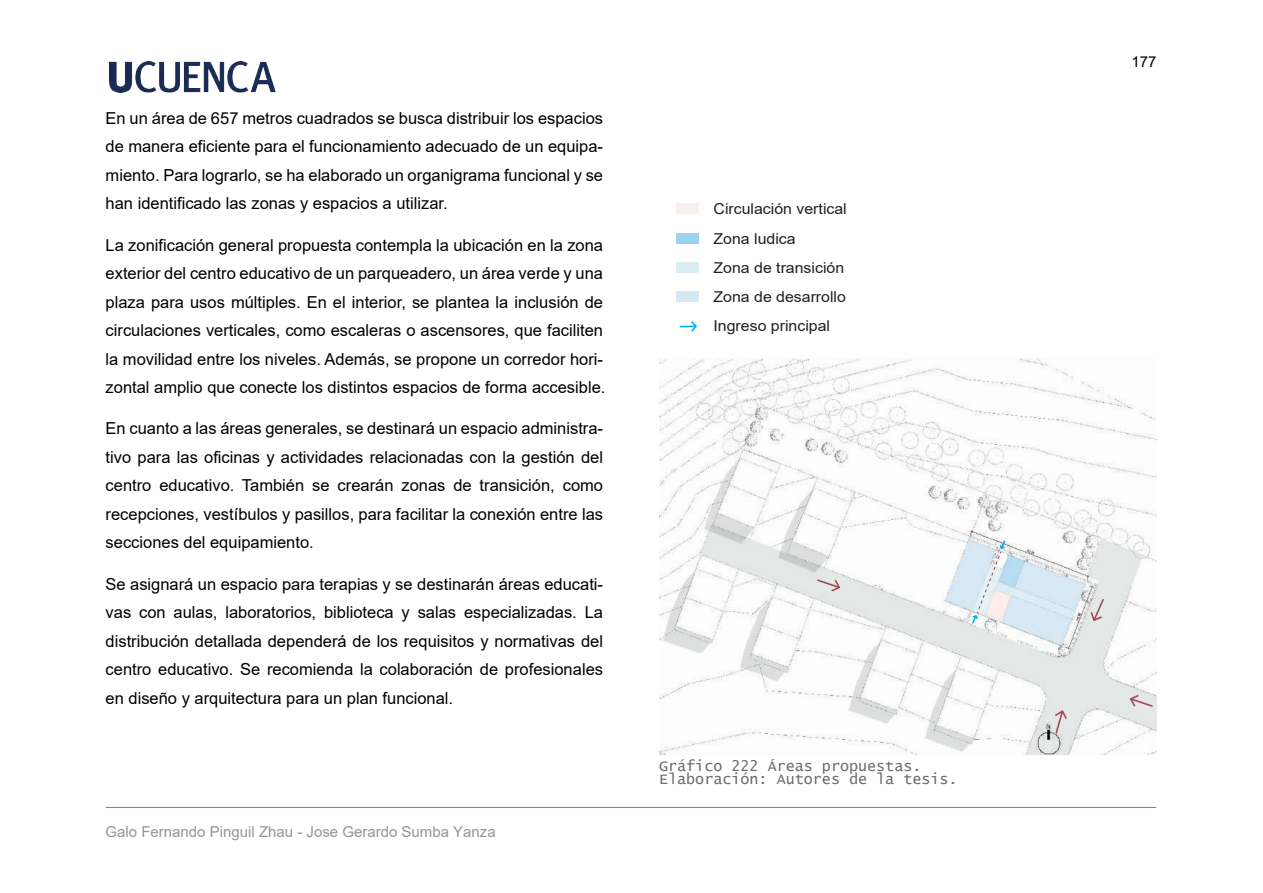
<style>
.page{position:relative;width:1263px;height:893px;background:#fff}
.page>*{position:absolute;margin:0;border:0;box-sizing:border-box;transform-origin:0 0}
.t1{font:16.5px/28.5px "Arial";color:#000001;text-align:justify}
.t2{font:15px/29.2px "Arial";color:#231f20;scale:1.06 1}
.t3{font:15px/13.5px "Lucida Console";color:#6c6d70}
.t4{font:15px "Arial";color:#939598}
.t5{font:15px "Arial";color:#000001}
</style>
<div class="page">
<img style="left:659px;top:359px;width:497px;height:395px">
<img style="left:110px;top:61px;width:165px;height:32px">
<hr style="left:106px;top:807px;width:1050px;height:1px;background:#4798d0">
<svg style="left:1128px;top:693px;width:26px;height:15px"></svg>
<svg style="left:815px;top:578px;width:26px;height:15px"></svg>
<svg style="left:1053px;top:709px;width:15px;height:26px"></svg>
<svg style="left:1089px;top:597px;width:16px;height:25px"></svg>
<div style="left:676px;top:204px;width:22px;height:10px;background:#faeeec"></div>
<div style="left:676px;top:233px;width:22px;height:11px;background:#99d3f1"></div>
<div style="left:676px;top:262px;width:22px;height:11px;background:#dbecf5"></div>
<div style="left:677px;top:292px;width:22px;height:10px;background:#d7e8f5"></div>
<svg style="left:970px;top:538px;width:37px;height:87px;background:#dde6ed"></svg>
<svg style="left:680px;top:321px;width:17px;height:11px"></svg>
<p class="t1" style="left:106px;top:104px;width:499px">En un área de 657 metros cuadrados se busca distribuir los espacios de manera eficiente para el funcionamiento adecuado de un equipa&shy;miento. Para lograrlo, se ha elaborado un organigrama funcional y se han identificado las zonas y espacios a utilizar.</p>
<p class="t1" style="left:106px;top:230px;width:501px;text-align:left">La zonificación general propuesta contempla la ubicación en la zona exterior del centro educativo de un parqueadero, un área verde y una plaza para usos múltiples. En el interior, se plantea la inclusión de circulaciones verticales, como escaleras o ascensores, que faciliten la movilidad entre los niveles. Además, se propone un corredor hori&shy;zontal amplio que conecte los distintos espacios de forma accesible.</p>
<p class="t1" style="left:106px;top:414px;width:499px">En cuanto a las áreas generales, se destinará un espacio administra&shy;tivo para las oficinas y actividades relacionadas con la gestión del centro educativo. También se crearán zonas de transición, como recepciones, vestíbulos y pasillos, para facilitar la conexión entre las secciones del equipamiento.</p>
<p class="t1" style="left:106px;top:569px;width:499px">Se asignará un espacio para terapias y se destinarán áreas educati&shy;vas con aulas, laboratorios, biblioteca y salas especializadas. La distribución detallada dependerá de los requisitos y normativas del centro educativo. Se recomienda la colaboración de profesionales en diseño y arquitectura para un plan funcional.</p>
<p class="t4" style="left:106px;top:822px;width:392px">Galo Fernando Pinguil Zhau - Jose Gerardo Sumba Yanza</p>
<p class="t2" style="left:713px;top:194px;width:127px">Circulación vertical<br>Zona ludica<br>Zona de transición<br>Zona de desarrollo<br>Ingreso principal</p>
<p class="t3" style="left:659px;top:760px;width:300px">Gráfico 222 Áreas propuestas.<br>Elaboración: Autores de la tesis.</p>
<p class="t5" style="left:1131px;top:52px;width:27px">177</p>
</div>
